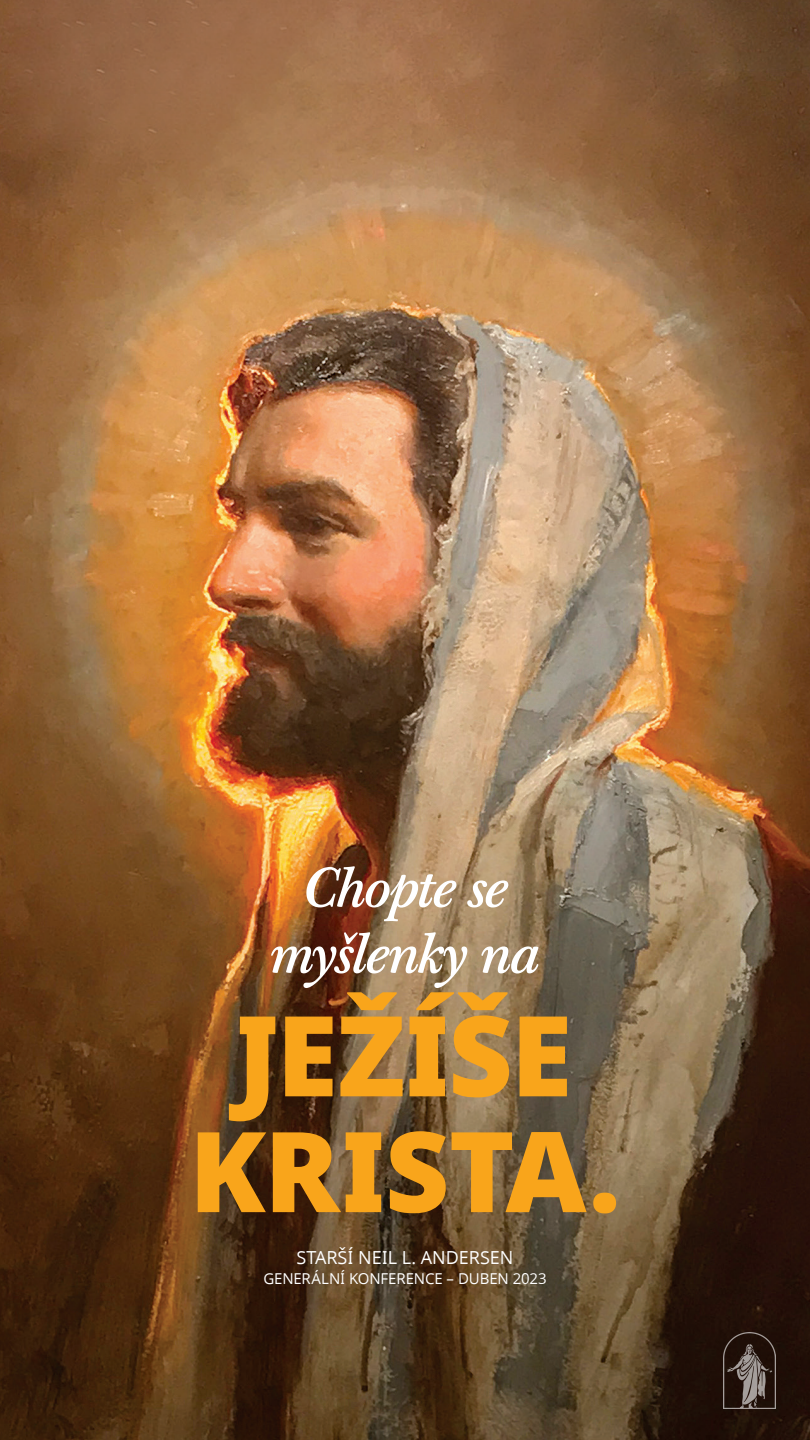
<style>
.page{position:relative;width:810px;height:1440px;background:#fff}
.page>*{position:absolute;margin:0;border:0;box-sizing:border-box;transform-origin:0 0}
.Pull_Quote_Andersen{font:800 111.75px/115.8px "Dots Solidlds Lat";letter-spacing:-.01em;color:#f9a51b;text-align:center}
.Pull_Quote_Andersen-2{font:italic 500 54.15px/66px "Mc Kay Prolds Lat";letter-spacing:-.04em;color:#fff;text-align:center}
.Side_QT_Citation_And{font:18px "Dots Solidlds Lat";color:#fff}
.Side_QT_Citation_And-2{font:15px "Dots Solidlds Lat";letter-spacing:-.005em;color:#fff}
</style>
<div class="page">
<img style="left:0;top:0;width:810px;height:1440px">
<img style="left:724px;top:1333px;width:51px;height:75px">
<p class="Pull_Quote_Andersen-2" style="left:270px;top:855px;width:272px">Chopte se myšlenky na</p>
<p class="Pull_Quote_Andersen" style="left:189px;top:1000px;width:433px">JEŽÍŠE<br>KRISTA.</p>
<p class="Side_QT_Citation_And" style="left:297px;top:1244px;width:218px">STARŠÍ NEIL L. ANDERSEN</p>
<p class="Side_QT_Citation_And-2" style="left:263px;top:1268px;width:285px">GENERÁLNÍ KONFERENCE – DUBEN 2023</p>
</div>
